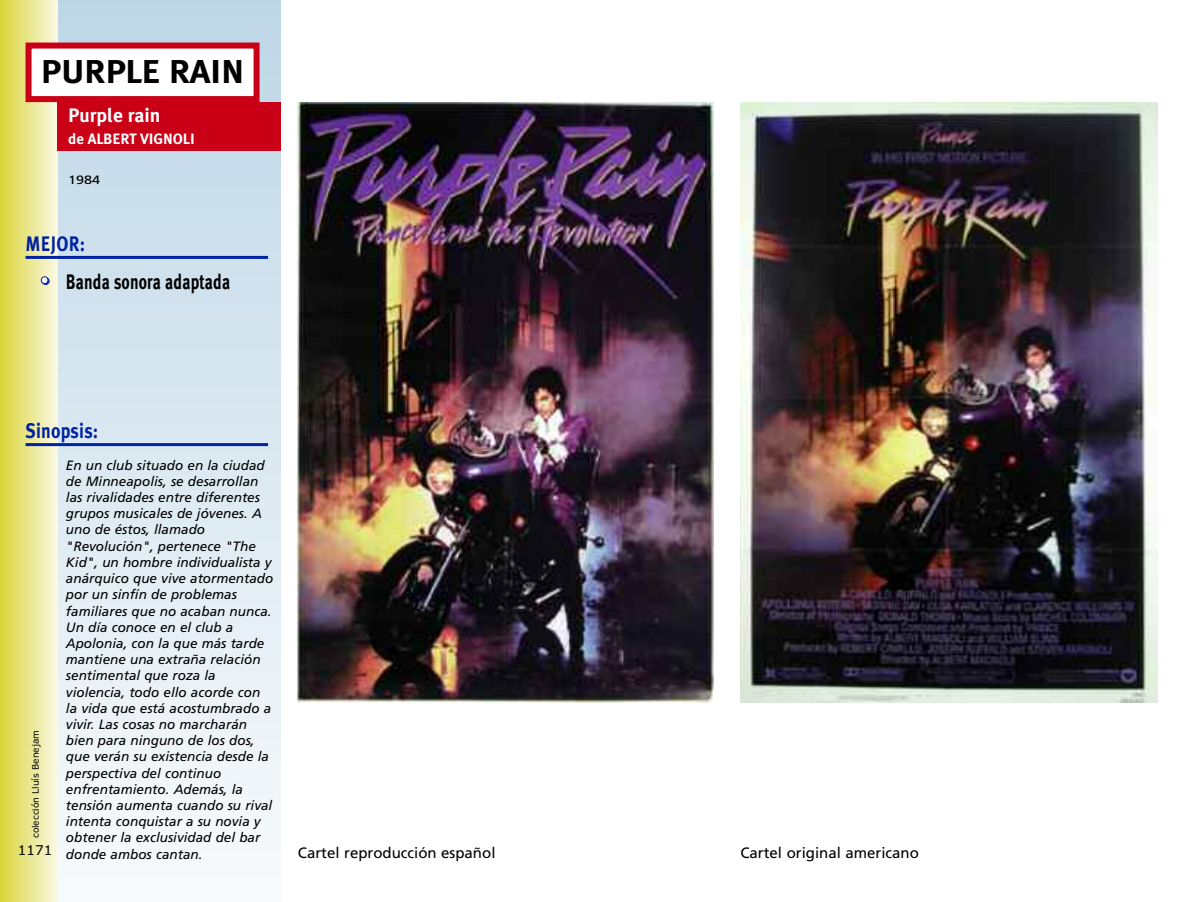
<style>
.page{position:relative;width:1200px;height:902px;background:#fff}
.page>*{position:absolute;margin:0;border:0;box-sizing:border-box;transform-origin:0 0}
.t1{font:700 33px "Meta Plus";letter-spacing:-.01em;color:#000;scale:1.08 1}
.t2{font:700 21px "Meta Plus";letter-spacing:.01em;color:#000;scale:.75 1}
.t3{font:700 21px "Meta Plus";letter-spacing:.01em;color:#0022a3;scale:.85 1}
.t4{font:700 19.5px "Meta Plus";color:#fff}
.t5{font:15px "Frutiger";color:#000}
.t6{font:700 15px "Meta Plus";color:#fff}
.t7{font:italic 13.5px/16.2px "Frutiger";color:#000}
.t8{font:13.5px "Verdana";color:#000}
.t9{font:12px "Frutiger";color:#000;scale:1.2 1}
.t10{font:9px "Verdana";color:#000}
.s1{font-family:"Futura";font-weight:800;font-size:18px;color:#fff}
</style>
<div class="page">
<div style="left:0;top:0;width:281px;height:901px;background:linear-gradient(to bottom,#bdd5e6,#f8fbfd)"></div>
<div style="left:0;top:0;width:57px;height:901px;background:linear-gradient(to right,#dad437,#f9f8e0)"></div>
<div style="left:32px;top:49px;width:221px;height:47px;background:#fff"></div>
<div style="left:26px;top:43px;width:233px;height:59px;border:6px solid #ca0016"></div>
<div style="left:57px;top:102px;width:224px;height:49px;background:#ca0016"></div>
<hr style="left:26px;top:256px;width:242px;height:3px;background:#0022a3">
<img style="left:298px;top:102px;width:415px;height:600px">
<img style="left:740px;top:102px;width:417px;height:600px">
<hr style="left:26px;top:443px;width:242px;height:3px;background:#0022a3">
<h1 class="t1" style="left:41px;top:52px;width:190px">PURPLE RAIN</h1>
<h3 class="t4" style="left:68px;top:103px;width:94px">Purple rain</h3>
<p class="t6" style="left:68px;top:130px;width:128px">de ALBERT VIGNOLI</p>
<p class="t9" style="left:68px;top:175px;width:28px">1984</p>
<h2 class="t3" style="left:26px;top:231px;width:72px">MEJOR:</h2>
<h2 class="t2" style="left:37px;top:269px;width:259px"><span class="s1">•</span> Banda sonora adaptada</h2>
<h2 class="t3" style="left:26px;top:418px;width:87px">Sinopsis:</h2>
<p class="t7" style="left:66px;top:458px;width:209px">En un club situado en la ciudad de Minneapolis, se desarrollan las rivalidades entre diferentes grupos musicales de jóvenes. A uno de éstos, llamado "Revolución", pertenece "The<br>Kid", un hombre individualista y anárquico que vive atormentado por un sinfín de problemas familiares que no acaban nunca.<br>Un día conoce en el club a<br>Apolonia, con la que más tarde mantiene una extraña relación sentimental que roza la violencia, todo ello acorde con la vida que está acostumbrado a vivir. Las cosas no marcharán bien para ninguno de los dos, que verán su existencia desde la perspectiva del continuo enfrentamiento. Además, la tensión aumenta cuando su rival intenta conquistar a su novia y obtener la exclusividad del bar donde ambos cantan.</p>
<p class="t10" style="left:30px;top:838px;width:110px;rotate:-90deg">colección Lluís Benejam</p>
<p class="t8" style="left:18px;top:841px;width:36px">1171</p>
<p class="t5" style="left:298px;top:846px;width:199px">Cartel reproducción español</p>
<p class="t5" style="left:740px;top:846px;width:180px">Cartel original americano</p>
</div>
